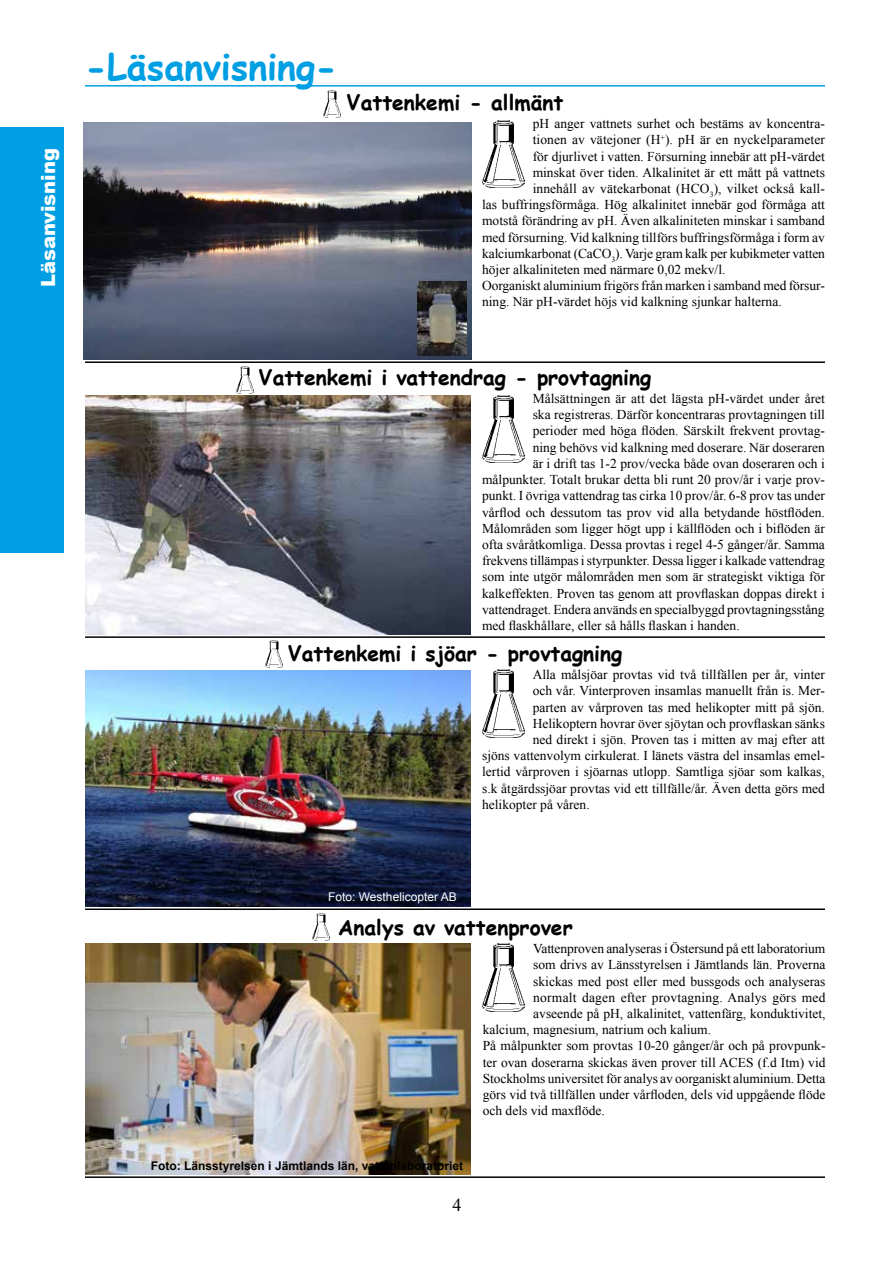
<style>
.page{position:relative;width:893px;height:1263px;background:#fff}
.page>*{position:absolute;margin:0;border:0;box-sizing:border-box;transform-origin:0 0}
.t1{font:700 36px "Comic Sans MS";color:#009fe3}
.t2{font:700 21px "Comic Sans MS";color:#000}
.t3{font:900 19.5px "Arial";color:#fff}
.t4{font:18px "Times New Roman";color:#000}
.t5{font:13.5px "Times New Roman";color:#000}
.t6{font:700 12px "Arial";color:#000}
.t7{font:12px "Arial";color:#fff}
</style>
<div class="page">
<hr style="left:85px;top:85px;width:740px;height:2px;background:#009fe3">
<img style="left:237px;top:366px;width:17px;height:27px">
<img style="left:265px;top:640px;width:17px;height:28px">
<img style="left:313px;top:913px;width:17px;height:27px">
<img style="left:85px;top:396px;width:385px;height:238px">
<img style="left:482px;top:396px;width:42px;height:67px">
<img style="left:482px;top:670px;width:42px;height:67px">
<img style="left:483px;top:944px;width:42px;height:67px">
<hr style="left:85px;top:636px;width:740px;height:2px;background:#000">
<hr style="left:85px;top:361px;width:740px;height:2px;background:#000">
<hr style="left:85px;top:908px;width:740px;height:2px;background:#000">
<hr style="left:85px;top:1176px;width:740px;height:2px;background:#000">
<img style="left:85px;top:943px;width:386px;height:231px">
<img style="left:85px;top:671px;width:385px;height:235px">
<img style="left:324px;top:90px;width:17px;height:28px">
<img style="left:482px;top:121px;width:42px;height:67px">
<img style="left:84px;top:122px;width:388px;height:237px">
<img style="left:418px;top:282px;width:49px;height:73px">
<div style="left:0;top:127px;width:64px;height:425px;background:#009fe3"></div>
<h3 class="t3" style="left:34px;top:287px;width:141px;rotate:-90deg">Läsanvisning</h3>
<h1 class="t1" style="left:85px;top:41px;width:254px">-Läsanvisning-</h1>
<h2 class="t2" style="left:347px;top:87px;width:218px">Vattenkemi - allmänt</h2>
<p class="t5" style="left:533px;top:115px;width:294px">pH anger vattnets surhet och bestäms av koncentra-</p>
<p class="t5" style="left:533px;top:131px;width:294px">tionen av vätejoner (H<sup>+</sup>). pH är en nyckelparameter</p>
<p class="t5" style="left:533px;top:147px;width:294px">för djurlivet i vatten. Försurning innebär att pH-värdet</p>
<p class="t5" style="left:533px;top:163px;width:294px">minskat över tiden. Alkalinitet är ett mått på vattnets</p>
<p class="t5" style="left:533px;top:179px;width:294px">innehåll av vätekarbonat (HCO<sub>3</sub>), vilket också kal -</p>
<p class="t5" style="left:482px;top:196px;width:344px">las buffringsförmåga. Hög alkalinitet innebär god förmåga att</p>
<p class="t5" style="left:482px;top:212px;width:344px">motstå förändring av pH. Även alkaliniteten minskar i samband</p>
<p class="t5" style="left:482px;top:228px;width:344px">med försurning. Vid kalkning tillförs buffringsförmåga i form av</p>
<p class="t5" style="left:482px;top:244px;width:344px">kalciumkarbonat (CaCO<sub>3</sub>). Varje gram kalk per kubikmeter vatten</p>
<p class="t5" style="left:482px;top:260px;width:245px">höjer alkaliniteten med närmare 0,02 mekv/l.</p>
<p class="t5" style="left:482px;top:277px;width:344px">Oorganiskt aluminium frigörs från marken i samband med försur-</p>
<p class="t5" style="left:482px;top:293px;width:301px">ning. När pH-värdet höjs vid kalkning sjunkar halterna.</p>
<h2 class="t2" style="left:259px;top:362px;width:394px">Vattenkemi i vattendrag - provtagning</h2>
<p class="t5" style="left:533px;top:389px;width:294px">Målsättningen är att det lägsta pH-värdet under året</p>
<p class="t5" style="left:533px;top:406px;width:294px">ska registreras. Därför koncentraras provtagningen till</p>
<p class="t5" style="left:533px;top:422px;width:294px">perioder med höga flöden. Särskilt frekvent provtag-</p>
<p class="t5" style="left:533px;top:438px;width:294px">ning behövs vid kalkning med doserare. När doseraren</p>
<p class="t5" style="left:533px;top:454px;width:294px">är i drift tas 1-2 prov/vecka både ovan doseraren och i</p>
<p class="t5" style="left:482px;top:470px;width:344px">målpunkter. Totalt brukar detta bli runt 20 prov/år i varje prov-</p>
<p class="t5" style="left:482px;top:487px;width:344px">punkt. I övriga vattendrag tas cirka 10 prov/år. 6-8 prov tas under</p>
<p class="t5" style="left:482px;top:503px;width:344px">vårflod och dessutom tas prov vid alla betydande höstflöden.</p>
<p class="t5" style="left:482px;top:519px;width:344px">Målområden som ligger högt upp i källflöden och i biflöden är</p>
<p class="t5" style="left:482px;top:535px;width:344px">ofta svåråtkomliga. Dessa provtas i regel 4-5 gånger/år. Samma</p>
<p class="t5" style="left:482px;top:551px;width:344px">frekvens tillämpas i styrpunkter. Dessa ligger i kalkade vattendrag</p>
<p class="t5" style="left:482px;top:568px;width:344px">som inte utgör målområden men som är strategiskt viktiga för</p>
<p class="t5" style="left:482px;top:584px;width:344px">kalkeffekten. Proven tas genom att provflaskan doppas direkt i</p>
<p class="t5" style="left:482px;top:600px;width:344px">vattendraget. Endera används en specialbyggd provtagningsstång</p>
<p class="t5" style="left:482px;top:616px;width:259px">med flaskhållare, eller så hålls flaskan i handen.</p>
<p class="t5" style="left:533px;top:666px;width:294px">Alla målsjöar provtas vid två tillfällen per år, vinter</p>
<p class="t5" style="left:533px;top:682px;width:294px">och vår. Vinterproven insamlas manuellt från is. Mer-</p>
<p class="t5" style="left:533px;top:698px;width:294px">parten av vårproven tas med helikopter mitt på sjön.</p>
<p class="t5" style="left:533px;top:714px;width:294px">Helikoptern hovrar över sjöytan och provflaskan sänks</p>
<p class="t5" style="left:533px;top:730px;width:294px">ned direkt i sjön. Proven tas i mitten av maj efter att</p>
<p class="t5" style="left:482px;top:747px;width:344px">sjöns vattenvolym cirkulerat. I länets västra del insamlas emel-</p>
<p class="t5" style="left:482px;top:763px;width:344px">lertid vårproven i sjöarnas utlopp. Samtliga sjöar som kalkas,</p>
<p class="t5" style="left:482px;top:779px;width:344px">s.k åtgärdssjöar provtas vid ett tillfälle/år. Även detta görs med</p>
<p class="t5" style="left:482px;top:795px;width:109px">helikopter på våren.</p>
<h2 class="t2" style="left:288px;top:638px;width:336px">Vattenkemi i sjöar - provtagning</h2>
<p class="t7" style="left:328px;top:889px;width:130px">Foto: Westhelicopter AB</p>
<h2 class="t2" style="left:338px;top:912px;width:236px">Analys av vattenprover</h2>
<p class="t5" style="left:533px;top:939px;width:294px">Vattenproven analyseras i Östersund på ett laboratorium</p>
<p class="t5" style="left:533px;top:956px;width:294px">som drivs av Länsstyrelsen i Jämtlands län. Proverna</p>
<p class="t5" style="left:533px;top:972px;width:294px">skickas med post eller med bussgods och analyseras</p>
<p class="t5" style="left:533px;top:988px;width:294px">normalt dagen efter provtagning. Analys görs med</p>
<p class="t5" style="left:533px;top:1004px;width:294px">avseende på pH, alkalinitet, vattenfärg, konduktivitet,</p>
<p class="t5" style="left:483px;top:1020px;width:230px">kalcium, magnesium, natrium och kalium.</p>
<p class="t5" style="left:483px;top:1037px;width:344px">På målpunkter som provtas 10-20 gånger/år och på provpunk-</p>
<p class="t5" style="left:483px;top:1053px;width:344px">ter ovan doserarna skickas även prover till ACES (f.d Itm) vid</p>
<p class="t5" style="left:483px;top:1069px;width:344px">Stockholms universitet för analys av oorganiskt aluminium. Detta</p>
<p class="t5" style="left:483px;top:1085px;width:344px">görs vid två tillfällen under vårfloden, dels vid uppgående flöde</p>
<p class="t5" style="left:483px;top:1101px;width:124px">och dels vid maxflöde.</p>
<p class="t6" style="left:151px;top:1157px;width:314px">Foto: Länsstyrelsen i Jämtlands län, vattenlaboratoriet</p>
<h3 class="t4" style="left:453px;top:1193px;width:10px">4</h3>
</div>
